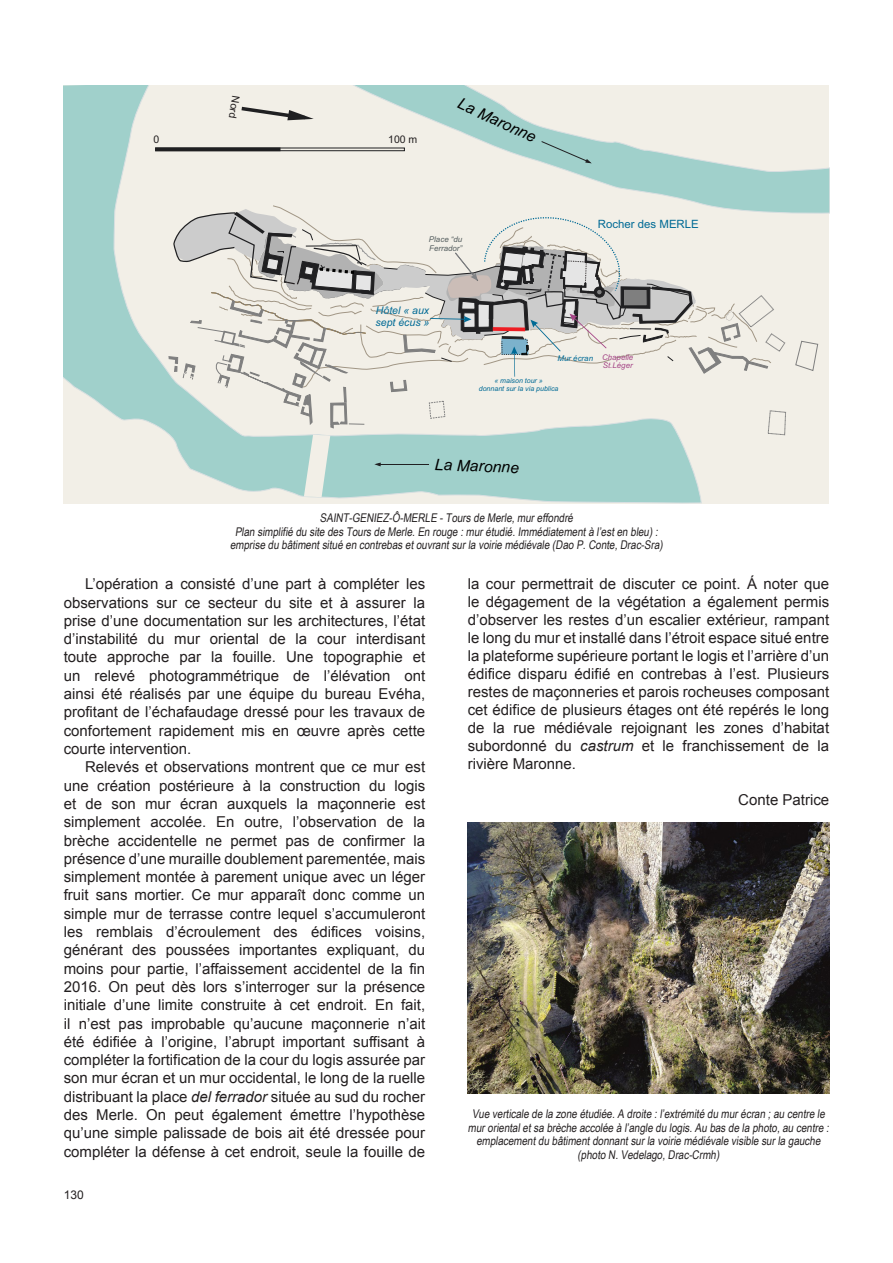
<style>
.page{position:relative;width:893px;height:1263px;background:#fff}
.page>*{position:absolute;margin:0;border:0;box-sizing:border-box;transform-origin:0 0}
.t1{font:italic 15.75px "Arial";color:#000}
.B_txt{font:15px/18.3px "Arial";color:#231f20;text-align:justify}
.B_auteur{font:15px "Arial";color:#231f20}
.B_légende{font:12px/13.5px "Arial Narrow";color:#231f20;text-align:center}
.t2{font:12px "Arial";color:#231f20}
.t3{font:11.4px "Arial";color:#006a95}
.t4{font:italic 10.5px/11.7px "Arial";color:#006a95}
.t5{font:10.5px "Arial";color:#231f20}
.t6{font:italic 7.95px/8.9px "Arial";color:#535c5d}
.t7{font:italic 7.95px/8.9px "Arial";color:#a54586}
.t8{font:italic 7.95px "Arial";color:#006a95}
.t9{font:italic 7.05px/7.8px "Arial";color:#006a95;text-align:center}
.s1{font-style:italic}
</style>
<div class="page">
<div style="left:64px;top:85px;width:765px;height:418px;background:#f2efe7"></div>
<svg style="left:701px;top:160px;width:128px;height:54px;fill:#a0d0cb"></svg>
<svg style="left:64px;top:85px;width:637px;height:418px"></svg>
<svg style="left:541px;top:141px;width:51px;height:23px"></svg>
<div style="left:156px;top:148px;width:248px;height:3px;border:1px solid #202022"></div>
<div style="left:156px;top:148px;width:124px;height:3px;border:1px solid #202022"></div>
<svg style="left:795px;top:341px;width:23px;height:30px"></svg>
<svg style="left:238px;top:105px;width:84px;height:17px"></svg>
<svg style="left:168px;top:206px;width:618px;height:291px"></svg>
<img style="left:468px;top:823px;width:361px;height:271px">
<p class="t5" style="left:243px;top:97px;width:24px;rotate:99deg">Nord</p>
<p class="t5" style="left:153px;top:132px;width:7px">0</p>
<p class="t5" style="left:388px;top:132px;width:31px">100 m</p>
<p class="t1" style="left:463px;top:93px;width:86px;rotate:25deg">La Maronne</p>
<p class="t6" style="left:429px;top:235px;width:35px">Place “du<br>Ferrador”</p>
<p class="t4" style="left:376px;top:305px;width:55px">Hôtel « aux sept écus »</p>
<p class="t3" style="left:598px;top:216px;width:102px">Rocher des MERLE</p>
<p class="t8" style="left:557px;top:353px;width:37px">Mur écran</p>
<p class="t9" style="left:479px;top:377px;width:81px">« maison tour »<br>donnant sur la via publica</p>
<p class="t7" style="left:602px;top:352px;width:33px">Chapelle<br>St.Léger</p>
<p class="t1" style="left:435px;top:454px;width:86px;rotate:2deg">La Maronne</p>
<p class="B_légende" style="left:320px;top:511px;width:257px">SAINT-GENIEZ-Ô-MERLE -Tours de Merle,mureffondré</p>
<p class="B_légende" style="left:230px;top:524px;width:436px">Plan simplifié du site des Tours de Merle.En rouge :murétudié.Immédiatementà l’esten bleu) : emprise du bâtimentsitué en contrebas etouvrantsurla voirie médiévale (Dao P.Conte,Drac-Sra)</p>
<p class="B_txt" style="left:64px;top:575px;width:363px;text-indent:21px">L’opération a consisté d’une part à compléter les observations sur ce secteur du site et à assurer la prise d’une documentation sur les architectures, l’état d’instabilité du mur oriental de la cour interdisant toute approche par la fouille. Une topographie et un relevé photogrammétrique de l’élévation ont ainsi été réalisés par une équipe du bureau Evéha, profitant de l’échafaudage dressé pour les travaux de confortement rapidement mis en œuvre après cette courte intervention.</p>
<p class="B_txt" style="left:64px;top:758px;width:363px;text-indent:21px">Relevés et observations montrent que ce mur est une création postérieure à la construction du logis et de son mur écran auxquels la maçonnerie est simplement accolée. En outre, l’observation de la brèche accidentelle ne permet pas de confirmer la présence d’une muraille doublement parementée, mais simplement montée à parement unique avec un léger fruit sans mortier. Ce mur apparaît donc comme un simple mur de terrasse contre lequel s’accumuleront les remblais d’écroulement des édifices voisins, générant des poussées importantes expliquant, du moins pour partie, l’affaissement accidentel de la fin 2016. On peut dès lors s’interroger sur la présence initiale d’une limite construite à cet endroit. En fait, il n’est pas improbable qu’aucune maçonnerie n’ait été édifiée à l’origine, l’abrupt important suffisant à compléter la fortification de la cour du logis assurée par son mur écran et un mur occidental, le long de la ruelle distribuant la place <span class="s1">del ferrador</span> située au sud du rocher des Merle. On peut également émettre l’hypothèse qu’une simple palissade de bois ait été dressée pour compléter la défense à cet endroit, seule la fouille de</p>
<p class="t2" style="left:64px;top:1187px;width:22px">130</p>
<p class="B_txt" style="left:468px;top:575px;width:363px">la cour permettrait de discuter ce point. Á noter que le dégagement de la végétation a également permis d’observer les restes d’un escalier extérieur, rampant le long du mur et installé dans l’étroit espace situé entre la plateforme supérieure portant le logis et l’arrière d’un édifice disparu édifié en contrebas à l’est. Plusieurs restes de maçonneries et parois rocheuses composant cet édifice de plusieurs étages ont été repérés le long de la rue médiévale rejoignant les zones d’habitat subordonné du <span class="s1">castrum</span> et le franchissement de la rivière Maronne.</p>
<p class="B_auteur" style="left:738px;top:790px;width:92px">Conte Patrice</p>
<p class="B_légende" style="left:468px;top:1107px;width:365px">Vue verticale de la zone étudiée.A droite :l’extrémité du murécran ;au centre le murorientaletsa brèche accolée à l’angle du logis.Au bas de la photo,au centre : emplacementdu bâtimentdonnantsurla voirie médiévale visible surla gauche (photo N.Vedelago,Drac-Crmh)</p>
</div>
